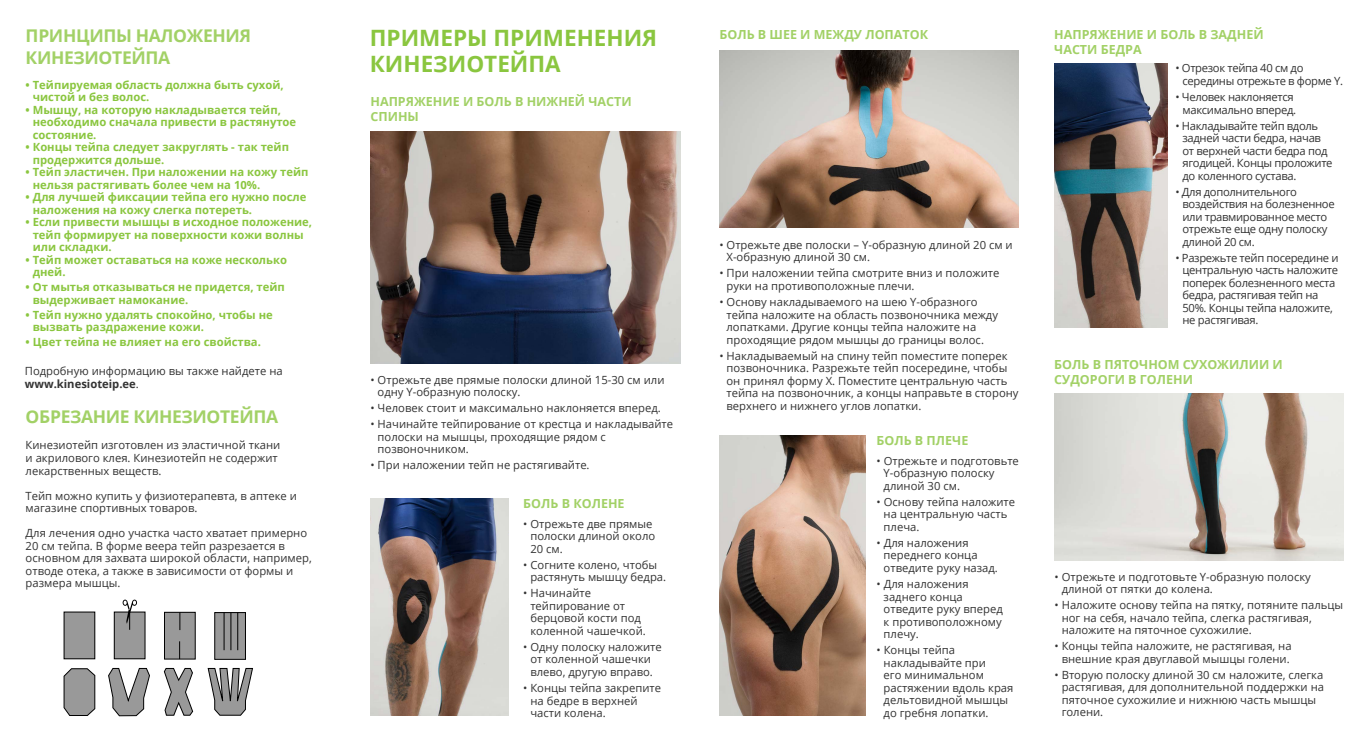
<style>
.page{position:relative;width:1368px;height:745px;background:#fff}
.page>*{position:absolute;margin:0;border:0;box-sizing:border-box;transform-origin:0 0}
.t1{font:700 22.5px/25.9px "Open Sans";color:#8ac63f}
.t2{font:700 17.5px/21.2px "Open Sans";letter-spacing:-.02em;color:#a2d166}
.t3{font:700 12.5px "Open Sans";color:#a2d166}
.t4{font:11.25px/12.5px "Open Sans";color:#333}
.t5{font:700 11.25px/12.5px "Open Sans";color:#8ac63f}
.t6{font:11.25px/12.5px "Open Sans";letter-spacing:-.03em;color:#333}
.s1{font-weight:700}
</style>
<div class="page">
<img style="left:719px;top:435px;width:146px;height:280px">
<img style="left:370px;top:131px;width:310px;height:232px">
<img style="left:370px;top:498px;width:139px;height:217px">
<img style="left:719px;top:50px;width:300px;height:177px">
<img style="left:1054px;top:64px;width:113px;height:263px">
<img style="left:1054px;top:393px;width:289px;height:167px">
<div style="left:64px;top:611px;width:31px;height:47px;background:#999"></div>
<div style="left:64px;top:611px;width:31px;height:47px;border:1px solid #000"></div>
<div style="left:114px;top:611px;width:31px;height:47px;background:#999"></div>
<div style="left:114px;top:611px;width:31px;height:47px;border:1px solid #000"></div>
<svg style="left:123px;top:599px;width:14px;height:30px"></svg>
<div style="left:164px;top:612px;width:31px;height:46px;background:#999"></div>
<div style="left:164px;top:611px;width:31px;height:48px;border:1px solid #000"></div>
<svg style="left:180px;top:612px;width:1px;height:17px"></svg>
<svg style="left:179px;top:641px;width:1px;height:17px"></svg>
<div style="left:215px;top:612px;width:30px;height:47px;background:#999"></div>
<div style="left:214px;top:612px;width:32px;height:47px;border:1px solid #000"></div>
<hr style="left:224px;top:612px;width:1px;height:37px;background:#000">
<hr style="left:231px;top:612px;width:1px;height:37px;background:#000">
<hr style="left:237px;top:612px;width:1px;height:37px;background:#000">
<svg style="left:63px;top:668px;width:32px;height:47px;background:#969696"></svg>
<svg style="left:108px;top:667px;width:42px;height:48px"></svg>
<svg style="left:164px;top:667px;width:29px;height:48px"></svg>
<svg style="left:208px;top:667px;width:45px;height:48px"></svg>
<h2 class="t2" style="left:26px;top:25px;width:227px">ПРИНЦИПЫ НАЛОЖЕНИЯ<br>КИНЕЗИОТЕЙПА</h2>
<p class="t5" style="left:33px;top:78px;width:252px;text-indent:-7px">• Тейпируемая область должна быть сухой, чистой и без волос.</p>
<p class="t5" style="left:33px;top:103px;width:265px;text-indent:-7px">• Мышцу, на которую накладывается тейп, необходимо сначала привести в растянутое состояние.</p>
<p class="t5" style="left:33px;top:140px;width:258px;text-indent:-7px">• Концы тейпа следует закруглять - так тейп продержится дольше.</p>
<p class="t5" style="left:33px;top:165px;width:277px;text-indent:-7px">• Тейп эластичен. При наложении на кожу тейп нельзя растягивать более чем на 10%.</p>
<p class="t5" style="left:33px;top:190px;width:275px;text-indent:-7px">• Для лучшей фиксации тейпа его нужно после наложения на кожу слегка потереть.</p>
<p class="t5" style="left:33px;top:215px;width:281px;text-indent:-7px">• Если привести мышцы в исходное положение, тейп формирует на поверхности кожи волны или складки.</p>
<p class="t5" style="left:33px;top:253px;width:256px;text-indent:-7px">• Тейп может оставаться на коже несколько дней.</p>
<p class="t5" style="left:33px;top:280px;width:254px;text-indent:-7px">• От мытья отказываться не придется, тейп выдерживает намокание.</p>
<p class="t5" style="left:33px;top:308px;width:242px;text-indent:-7px">• Тейп нужно удалять спокойно, чтобы не вызвать раздражение кожи.</p>
<p class="t5" style="left:26px;top:335px;width:237px">• Цвет тейпа не влияет на его свойства.</p>
<p class="t4" style="left:25px;top:363px;width:259px;line-height:13.5px">Подробную информацию вы также найдете на <span class="s1">www.kinesioteip.ee</span>.</p>
<h2 class="t2" style="left:26px;top:405px;width:254px">ОБРЕЗАНИЕ КИНЕЗИОТЕЙПА</h2>
<p class="t4" style="left:26px;top:438px;width:256px">Кинезиотейп изготовлен из эластичной ткани и акрилового клея. Кинезиотейп не содержит лекарственных веществ.</p>
<p class="t4" style="left:26px;top:488px;width:273px">Тейп можно купить у физиотерапевта, в аптеке и магазине спортивных товаров.</p>
<p class="t4" style="left:26px;top:526px;width:288px">Для лечения одно участка часто хватает примерно 20 см тейпа. В форме веера тейп разрезается в основном для захвата широкой области, например, отводе отека, а также в зависимости от формы и размера мышцы.</p>
<h1 class="t1" style="left:370px;top:24px;width:289px">ПРИМЕРЫ ПРИМЕНЕНИЯ<br>КИНЕЗИОТЕЙПА</h1>
<p class="t3" style="left:370px;top:93px;width:19px">Напря</p>
<p class="t3" style="left:414px;top:93px;width:21px">жение</p>
<p class="t3" style="left:463px;top:93px;width:105px">и бол ь внижней</p>
<p class="t3" style="left:588px;top:93px;width:10px">части</p>
<p class="t3" style="left:370px;top:108px;width:11px">спины</p>
<p class="t4" style="left:378px;top:372px;width:288px;text-indent:-7px">• Отрежьте две прямые полоски длиной 15-30 см или одну Y-образную полоску.</p>
<p class="t4" style="left:370px;top:401px;width:292px">• Человек стоит и максимально наклоняется вперед.</p>
<p class="t4" style="left:378px;top:417px;width:297px;text-indent:-7px">• Начинайте тейпирование от крестца и накладывайте полоски на мышцы, проходящие рядом с позвоночником.</p>
<p class="t4" style="left:370px;top:458px;width:221px">• При наложении тейп не растягивайте.</p>
<p class="t3" style="left:523px;top:494px;width:10px">Бол</p>
<p class="t3" style="left:550px;top:494px;width:33px">ь в колене</p>
<p class="t4" style="left:530px;top:516px;width:126px;text-indent:-7px">• Отрежьте две прямые полоски длиной около<br>20 см.</p>
<p class="t4" style="left:530px;top:557px;width:137px;text-indent:-7px">• Согните колено, чтобы растянуть мышцу бедра.</p>
<p class="t4" style="left:530px;top:586px;width:117px;text-indent:-7px">• Начинайте тейпирование от берцовой кости под коленной чашечкой.</p>
<p class="t4" style="left:523px;top:640px;width:140px;text-align:center">• Одну полоску наложите от коленной чашечки влево, другую вправо.</p>
<p class="t4" style="left:530px;top:681px;width:132px;text-indent:-7px">• Концы тейпа закрепите на бедре в верхней части колена.</p>
<p class="t3" style="left:719px;top:25px;width:10px">Бол</p>
<p class="t3" style="left:747px;top:25px;width:129px">ь в шее имежду лопаток</p>
<p class="t4" style="left:726px;top:238px;width:288px;text-indent:-7px">• Отрежьте две полоски – Y-образную длиной 20 см и<br>X-образную длиной 30 см.</p>
<p class="t4" style="left:726px;top:266px;width:274px;text-indent:-7px">• При наложении тейпа смотрите вниз и положите руки на противоположные плечи.</p>
<p class="t4" style="left:726px;top:295px;width:273px;text-indent:-7px">• Основу накладываемого на шею Y-образного тейпа наложите на область позвоночника между лопатками. Другие концы тейпа наложите на проходящие рядом мышцы до границы волос.</p>
<p class="t4" style="left:726px;top:349px;width:294px;text-indent:-7px">• Накладываемый на спину тейп поместите поперек позвоночника. Разрежьте тейп посередине, чтобы он принял форму X. Поместите центральную часть тейпа на позвоночник, а концы направьте в сторону верхнего и нижнего углов лопатки.</p>
<p class="t3" style="left:876px;top:431px;width:10px">Бол</p>
<p class="t3" style="left:904px;top:431px;width:32px">ь в плече</p>
<p class="t4" style="left:883px;top:454px;width:137px;text-indent:-7px">• Отрежьте и подготовьте<br>Y-образную полоску длиной 30 см.</p>
<p class="t4" style="left:883px;top:495px;width:133px;text-indent:-7px">• Основу тейпа наложите на центральную часть плеча.</p>
<p class="t4" style="left:883px;top:536px;width:116px;text-indent:-7px">• Для наложения переднего конца отведите руку назад.</p>
<p class="t4" style="left:883px;top:577px;width:121px;text-indent:-7px">• Для наложения заднего конца отведите руку вперед к противоположному плечу.</p>
<p class="t4" style="left:883px;top:643px;width:131px;text-indent:-7px">• Концы тейпа накладывайте при<br>его минимальном растяжении вдоль края дельтовидной мышцы до гребня лопатки.</p>
<p class="t3" style="left:1054px;top:25px;width:19px">Напря</p>
<p class="t3" style="left:1098px;top:25px;width:21px">жение</p>
<p class="t3" style="left:1147px;top:25px;width:74px">и боль взадней</p>
<p class="t3" style="left:1054px;top:40px;width:10px">части</p>
<p class="t3" style="left:1101px;top:40px;width:17px">бедра</p>
<p class="t6" style="left:1182px;top:62px;width:162px;text-indent:-7px">• Отрезок тейпа 40 см до середины отрежьте в форме Y.</p>
<p class="t6" style="left:1175px;top:90px;width:122px;text-align:right">• Человек наклоняется максимально вперед.</p>
<p class="t6" style="left:1182px;top:119px;width:152px;text-indent:-7px">• Накладывайте тейп вдоль задней части бедра, начав от верхней части бедра под ягодицей. Концы проложите до коленного сустава.</p>
<p class="t6" style="left:1182px;top:185px;width:154px;text-indent:-7px">• Для дополнительного воздействия на болезненное или травмированное место отрежьте еще одну полоску длиной 20 см.</p>
<p class="t6" style="left:1182px;top:251px;width:158px;text-indent:-7px">• Разрежьте тейп посередине и центральную часть наложите поперек болезненного места бедра, растягивая тейп на<br>50%. Концы тейпа наложите, не растягивая.</p>
<p class="t3" style="left:1054px;top:355px;width:10px">Бол</p>
<p class="t3" style="left:1081px;top:355px;width:33px">ь в пяточном</p>
<p class="t3" style="left:1183px;top:355px;width:57px">сухожилии</p>
<p class="t3" style="left:1272px;top:355px;width:10px">и</p>
<p class="t3" style="left:1054px;top:370px;width:10px">судоро</p>
<p class="t3" style="left:1108px;top:370px;width:50px">ги в голени</p>
<p class="t4" style="left:1061px;top:569px;width:251px;text-indent:-7px">• Отрежьте и подготовьте Y-образную полоску длиной от пятки до колена.</p>
<p class="t4" style="left:1061px;top:598px;width:283px;text-indent:-7px">• Наложите основу тейпа на пятку, потяните пальцы ног на себя, начало тейпа, слегка растягивая, наложите на пяточное сухожилие.</p>
<p class="t4" style="left:1054px;top:639px;width:239px;text-align:center">• Концы тейпа наложите, не растягивая, на внешние края двуглавой мышцы голени.</p>
<p class="t4" style="left:1061px;top:668px;width:264px;text-indent:-7px">• Вторую полоску длиной 30 см наложите, слегка растягивая, для дополнительной поддержки на пяточное сухожилие и нижнюю часть мышцы голени.</p>
</div>
